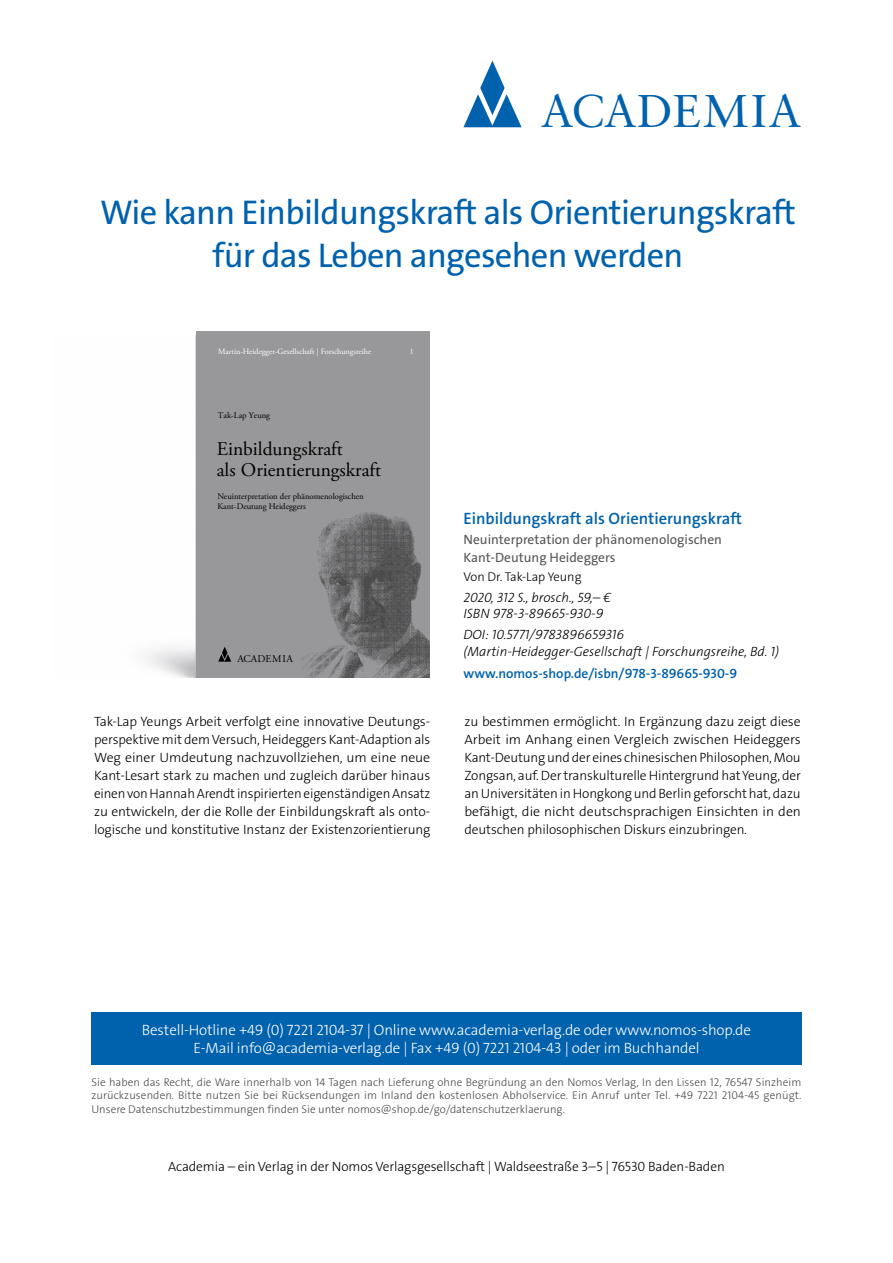
<style>
.page{position:relative;width:893px;height:1263px;background:#fff}
.page>*{position:absolute;margin:0;border:0;box-sizing:border-box;transform-origin:0 0}
.t1{font:45.9px "Sabon LT Std";letter-spacing:.01em;color:#0061ad}
.t2{font:34.5px/43.5px "The Sans Os F";letter-spacing:-.02em;color:#0061ad;text-align:center}
.t3{font:19.35px/21px "Adobe Garamond Pro";color:#000}
.t4{font:600 16.5px "The Sans Os F";color:#0061ad}
.t5{font:300 15px/18px "The Sans Os F";letter-spacing:-.01em;color:#fff;text-align:center}
.t6{font:300 13.5px/18px "The Sans Os F";letter-spacing:-.01em;color:#000}
.t7{font:italic 300 13.5px/16.5px "The Sans Os F";color:#000}
.t8{font:13.5px/18px "The Sans Os F";color:#575756}
.t9{font:600 13.5px "The Sans Os F";color:#0061ad}
.t10{font:300 12.75px "The Sans Os F";color:#000}
.t11{font:300 11.25px/13.5px "The Sans Os F";color:#4a4a49;text-align:justify}
.t12{font:10.35px "Adobe Garamond Pro";letter-spacing:.025em;color:#000}
.t13{font:8.7px/10.4px "Adobe Garamond Pro";color:#000}
.t14{font:8.1px "Adobe Garamond Pro";color:#fff}
</style>
<div class="page">
<div style="left:91px;top:1012px;width:710px;height:52px;background:#0061ad"></div>
<svg style="left:463px;top:61px;width:59px;height:66px"></svg>
<img style="left:145px;top:334px;width:51px;height:344px">
<div style="left:196px;top:331px;width:234px;height:347px;background:#989799"></div>
<svg style="left:218px;top:647px;width:13px;height:15px"></svg>
<img style="left:302px;top:512px;width:128px;height:166px">
<h1 class="t1" style="left:541px;top:84px;width:262px">ACADEMIA</h1>
<h2 class="t2" style="left:100px;top:191px;width:697px">Wie kann Einbildungskraft als Orientierungskraft für das Leben angesehen werden</h2>
<p class="t14" style="left:218px;top:347px;width:155px">Martin-Heidegger-Gesellschaft | Forschungsreihe</p>
<p class="t14" style="left:410px;top:347px;width:6px">1</p>
<p class="t13" style="left:218px;top:410px;width:54px">Tak-Lap Yeung</p>
<h3 class="t3" style="left:217px;top:439px;width:166px">Einbildungskraft<br>als Orientierungskraft</h3>
<p class="t13" style="left:217px;top:491px;width:148px">Neuinterpretation der phänomenologischen<br>Kant-Deutung Heideggers</p>
<p class="t12" style="left:238px;top:652px;width:57px">ACADEMIA</p>
<p class="t4" style="left:463px;top:507px;width:280px">Einbildungskraft als Orientierungskraft</p>
<p class="t8" style="left:463px;top:530px;width:260px">Neuinterpretation der phänomenologischen<br>Kant-Deutung Heideggers</p>
<p class="t10" style="left:463px;top:568px;width:120px">Von Dr. Tak-Lap Yeung</p>
<p class="t7" style="left:463px;top:589px;width:149px">2020, 312 S., brosch., 59,– €<br>ISBN 978-3-89665-930-9</p>
<p class="t7" style="left:463px;top:627px;width:317px">DOI: 10.5771/9783896659316 (Martin-Heidegger-Gesellschaft | Forschungsreihe, Bd. 1)</p>
<p class="t9" style="left:463px;top:664px;width:275px">www.nomos-shop.de/isbn/978-3-89665-930-9</p>
<p class="t6" style="left:94px;top:713px;width:338px">Tak-Lap Yeungs Arbeit verfolgt eine innovative Deutungs&shy;perspektive mit dem Versuch, Heideggers Kant-Adaption als Weg einer Umdeutung nachzuvollziehen, um eine neue Kant-Lesart stark zu machen und zugleich darüber hinaus einen von Hannah Arendt inspirierten eigenständigen Ansatz zu entwickeln, der die Rolle der Einbildungskraft als onto&shy;logische und konstitutive Instanz der Existenzorientierung</p>
<p class="t6" style="left:464px;top:713px;width:338px;text-align:justify">zu bestimmen ermöglicht. In Ergänzung dazu zeigt diese Arbeit im Anhang einen Vergleich zwischen Heideggers Kant-Deutung und der eines chinesischen Philosophen, Mou Zongsan, auf. Der transkulturelle Hintergrund hat Yeung, der an Universitäten in Hongkong und Berlin geforscht hat, dazu befähigt, die nicht deutschsprachigen Einsichten in den deutschen philosophischen Diskurs einzubringen.</p>
<p class="t5" style="left:142px;top:1021px;width:611px">Bestell-Hotline +49 (0) 7221 2104-37 | Online www.academia-verlag.de oder www.nomos-shop.de<br>E-Mail info@academia-verlag.de | Fax +49 (0) 7221 2104-43 | oder im Buchhandel</p>
<p class="t11" style="left:91px;top:1075px;width:712px">Sie haben das Recht, die Ware innerhalb von 14 Tagen nach Lieferung ohne Begründung an den Nomos Verlag, In den Lissen 12, 76547 Sinzheim zurückzusenden. Bitte nutzen Sie bei Rücksendungen im Inland den kostenlosen Abholservice. Ein Anruf unter Tel. +49 7221 2104-45 genügt.<br>Unsere Datenschutzbestimmungen finden Sie unter nomos@shop.de/go/datenschutzerklaerung.</p>
<p class="t6" style="left:168px;top:1157px;width:558px">Academia – ein Verlag in der Nomos Verlagsgesellschaft | Waldseestraße 3–5 | 76530 Baden-Baden</p>
</div>
